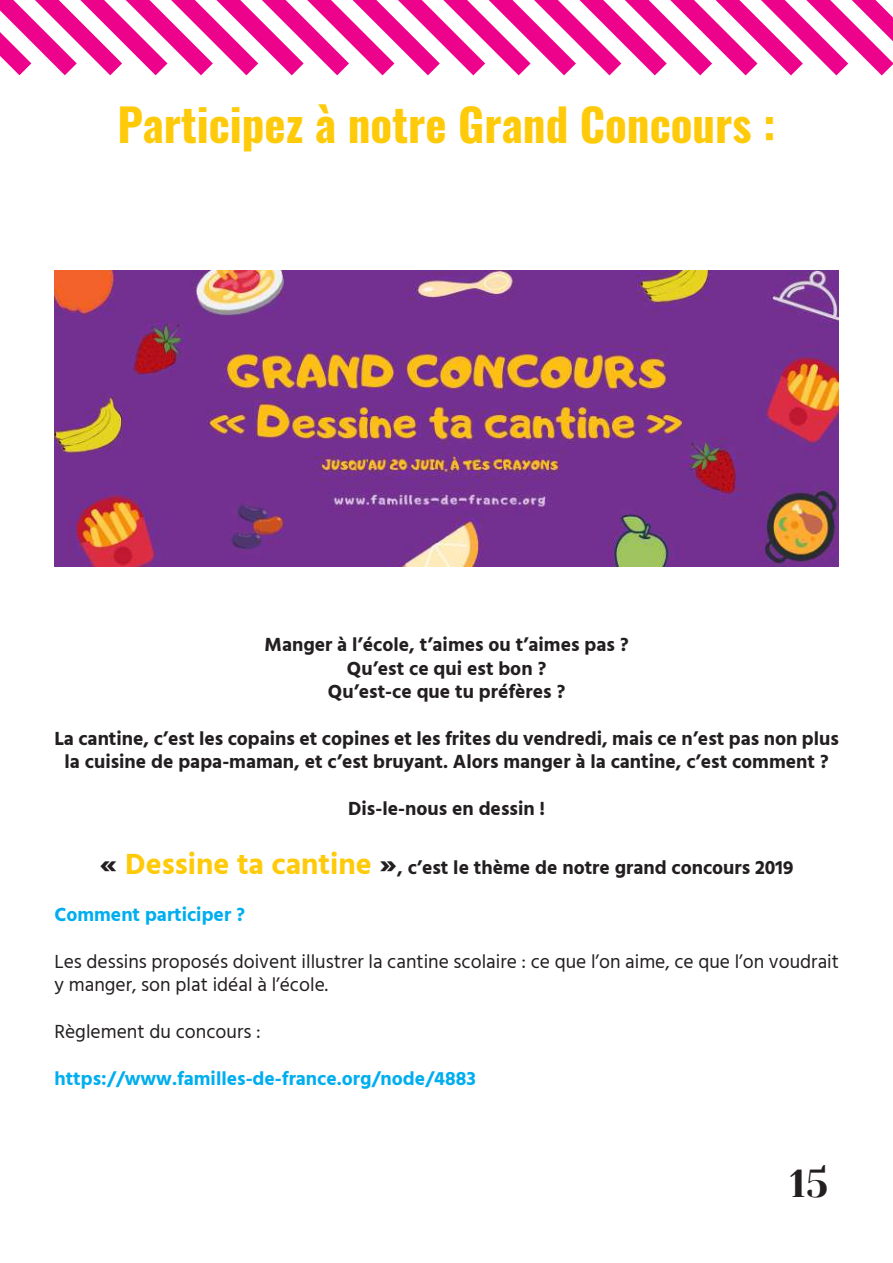
<style>
.page{position:relative;width:893px;height:1263px;background:#fff}
.page>*{position:absolute;margin:0;border:0;box-sizing:border-box;transform-origin:0 0}
.t1{font:700 45px "Oswald";color:#feca0a}
.t2{font:39px "Yeseva One";color:#231f20}
.t3{font:700 19.5px/23.4px "Hind Guntur";color:#231f20;text-align:center}
.t4{font:19.5px/23.4px "Hind Guntur";color:#231f20}
.t5{font:700 19.5px "Hind Guntur";color:#00aeef}
.s1{font-size:30px}
.s2{font-size:30px;color:#feca0a}
</style>
<div class="page">
<svg style="left:0;top:0;width:893px;height:76px"></svg>
<img style="left:54px;top:270px;width:785px;height:297px">
<h1 class="t1" style="left:117px;top:101px;width:660px">Participez à notre Grand Concours :</h1>
<p class="t3" style="left:265px;top:633px;width:366px">Manger à l’école, t’aimes ou t’aimes pas ?<br>Qu’est ce qui est bon ?<br>Qu’est-ce que tu préfères ?</p>
<p class="t3" style="left:54px;top:726px;width:786px">La cantine, c’est les copains et copines et les frites du vendredi, mais ce n’est pas non plus la cuisine de papa-maman, et c’est bruyant. Alors manger à la cantine, c’est comment ?</p>
<p class="t3" style="left:348px;top:796px;width:199px">Dis-le-nous en dessin !</p>
<p class="t3" style="left:100px;top:856px;width:695px"><span class="s1">«</span> <span class="s2">Dessine ta cantine</span> <span class="s1">»</span>, c’est le thème de notre grand concours 2019</p>
<p class="t5" style="left:54px;top:903px;width:192px">Comment participer ?</p>
<p class="t4" style="left:54px;top:949px;width:786px">Les dessins proposés doivent illustrer la cantine scolaire : ce que l’on aime, ce que l’on voudrait y manger, son plat idéal à l’école.</p>
<p class="t4" style="left:54px;top:1020px;width:208px">Règlement du concours :</p>
<p class="t5" style="left:54px;top:1067px;width:423px">https://www.familles-de-france.org/node/4883</p>
<h2 class="t2" style="left:790px;top:1154px;width:40px">15</h2>
</div>
